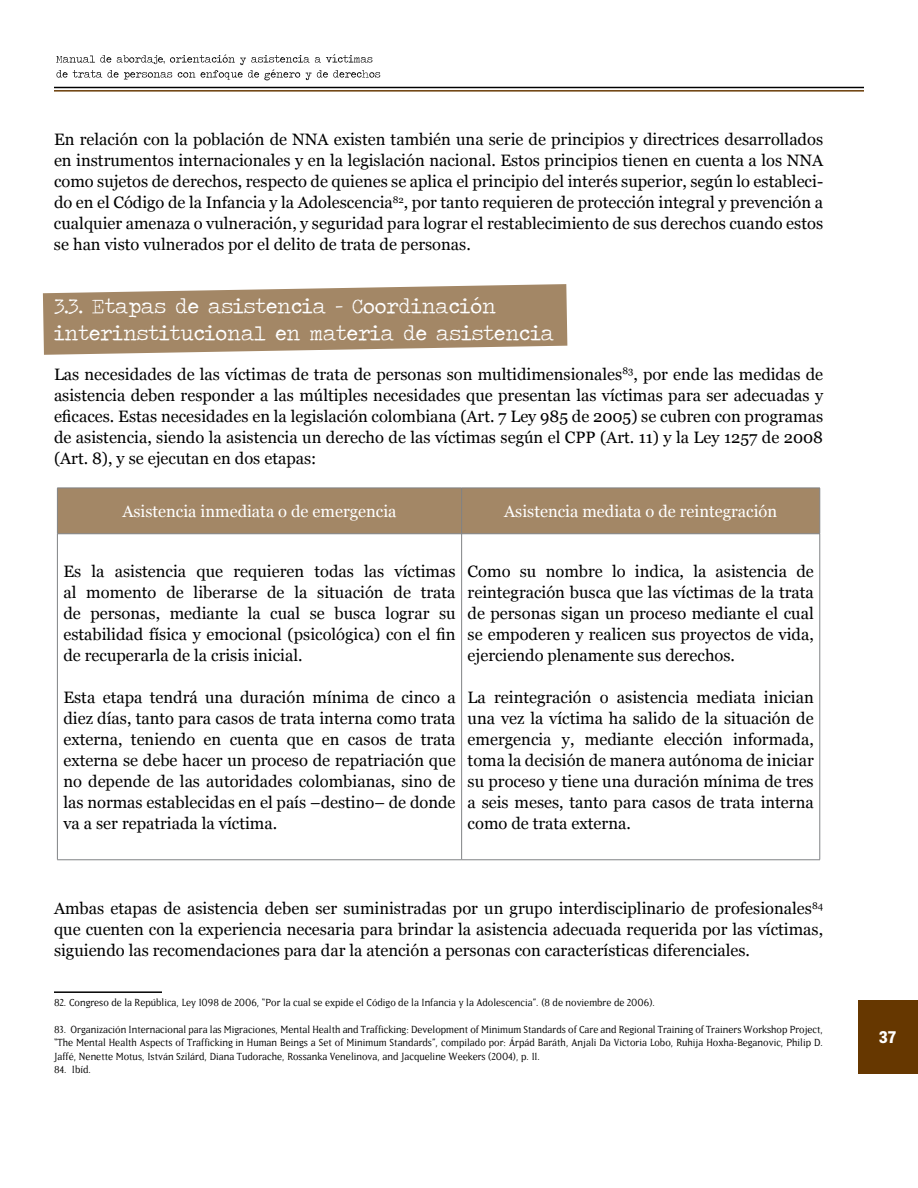
<style>
.page{position:relative;width:918px;height:1188px;background:#fff}
.page>*{position:absolute;margin:0;border:0;box-sizing:border-box;transform-origin:0 0}
.t1{font:21px/27px "Traveling Typewriter";color:#fff}
.t2{font:16.5px/21px "Georgia";color:#000;text-align:justify}
.t3{font:16.5px "Georgia";color:#fff}
.t4{font:700 16.5px "Flama Semicondensed";color:#fff}
.t5{font:12px/13.5px "Matrix Book Lining";color:#000;text-align:justify}
</style>
<div class="page">
<div style="left:858px;top:1000px;width:60px;height:73px;background:#663700"></div>
<svg style="left:56px;top:54px;width:324px;height:26px"></svg>
<hr style="left:54px;top:87px;width:810px;height:1px;background:#000">
<hr style="left:54px;top:90px;width:810px;height:2px;background:#663700">
<svg style="left:43px;top:284px;width:524px;height:71px;background:#af977a"></svg>
<div style="left:58px;top:489px;width:762px;height:45px;background:#a38766"></div>
<hr style="left:57px;top:488px;width:405px;height:1px;background:#808285">
<hr style="left:57px;top:488px;width:1px;height:46px;background:#808285">
<hr style="left:462px;top:488px;width:358px;height:1px;background:#808285">
<hr style="left:461px;top:488px;width:1px;height:46px;background:#808285">
<hr style="left:820px;top:488px;width:1px;height:46px;background:#808285">
<hr style="left:57px;top:534px;width:405px;height:1px;background:#808285">
<hr style="left:57px;top:534px;width:1px;height:326px;background:#808285">
<hr style="left:462px;top:534px;width:358px;height:1px;background:#808285">
<hr style="left:461px;top:534px;width:1px;height:326px;background:#808285">
<hr style="left:820px;top:534px;width:1px;height:326px;background:#808285">
<hr style="left:57px;top:860px;width:405px;height:1px;background:#808285">
<hr style="left:462px;top:860px;width:358px;height:1px;background:#808285">
<hr style="left:54px;top:991px;width:108px;height:2px;background:#000">
<p class="t2" style="left:54px;top:129px;width:771px">En relación con la población de NNA existen también una serie de principios y directrices desarrollados en instrumentos internacionales y en la legislación nacional. Estos principios tienen en cuenta a los NNA como sujetos de derechos, respecto de quienes se aplica el principio del interés superior, según lo estableci&shy;do en el Código de la Infancia y la Adolescencia<sup>82</sup>, por tanto requieren de protección integral y prevención a cualquier amenaza o vulneración, y seguridad para lograr el restablecimiento de sus derechos cuando estos se han visto vulnerados por el delito de trata de personas.</p>
<p class="t1" style="left:54px;top:293px;width:502px">3.3. Etapas de asistencia – Coordinación interinstitucional en materia de asistencia</p>
<p class="t2" style="left:54px;top:363px;width:771px">Las necesidades de las víctimas de trata de personas son multidimensionales<sup>83</sup>, por ende las medidas de asistencia deben responder a las múltiples necesidades que presentan las víctimas para ser adecuadas y eficaces. Estas necesidades en la legislación colombiana (Art. 7 Ley 985 de 2005) se cubren con programas de asistencia, siendo la asistencia un derecho de las víctimas según el CPP (Art. 11) y la Ley 1257 de 2008 (Art. 8), y se ejecutan en dos etapas:</p>
<p class="t3" style="left:122px;top:502px;width:276px">Asistencia inmediata o de emergencia</p>
<p class="t3" style="left:504px;top:502px;width:275px">Asistencia mediata o de reintegración</p>
<p class="t2" style="left:63px;top:561px;width:394px">Es la asistencia que requieren todas las víctimas al momento de liberarse de la situación de trata de personas, mediante la cual se busca lograr su estabilidad física y emocional (psicológica) con el fin de recuperarla de la crisis inicial.</p>
<p class="t2" style="left:63px;top:687px;width:394px">Esta etapa tendrá una duración mínima de cinco a diez días, tanto para casos de trata interna como trata externa, teniendo en cuenta que en casos de trata externa se debe hacer un proceso de repatriación que no depende de las autoridades colombianas, sino de las normas establecidas en el país –destino– de donde va a ser repatriada la víctima.</p>
<p class="t2" style="left:468px;top:561px;width:348px">Como su nombre lo indica, la asistencia de reintegración busca que las víctimas de la trata de personas sigan un proceso mediante el cual se empoderen y realicen sus proyectos de vida, ejerciendo plenamente sus derechos.</p>
<p class="t2" style="left:468px;top:687px;width:348px">La reintegración o asistencia mediata inician una vez la víctima ha salido de la situación de emergencia y, mediante elección informada, toma la decisión de manera autónoma de iniciar su proceso y tiene una duración mínima de tres a seis meses, tanto para casos de trata interna como de trata externa.</p>
<p class="t2" style="left:54px;top:898px;width:771px">Ambas etapas de asistencia deben ser suministradas por un grupo interdisciplinario de profesionales<sup>84 </sup>que cuenten con la experiencia necesaria para brindar la asistencia adecuada requerida por las víctimas, siguiendo las recomendaciones para dar la atención a personas con características diferenciales.</p>
<p class="t5" style="left:54px;top:995px;width:603px">82. Congreso de la República, Ley 1098 de 2006, “Por la cual se expide el Código de la Infancia y la Adolescencia”. (8 de noviembre de 2006).</p>
<p class="t5" style="left:54px;top:1022px;width:771px">83. Organización Internacional para las Migraciones, Mental Health and Trafficking: Development of Minimum Standards of Care and Regional Training of Trainers Workshop Project, “The Mental Health Aspects of Trafficking in Human Beings a Set of Minimum Standards”, compilado por: Árpád Baráth, Anjali Da Victoria Lobo, Ruhija Hoxha-Beganovic, Philip D.<br>Jaffé, Nenette Motus, István Szilárd, Diana Tudorache, Rossanka Venelinova, and Jacqueline Weekers (2004), p. 11.</p>
<p class="t5" style="left:54px;top:1063px;width:39px">84. Ibíd.</p>
<p class="t4" style="left:879px;top:1026px;width:19px">37</p>
</div>
